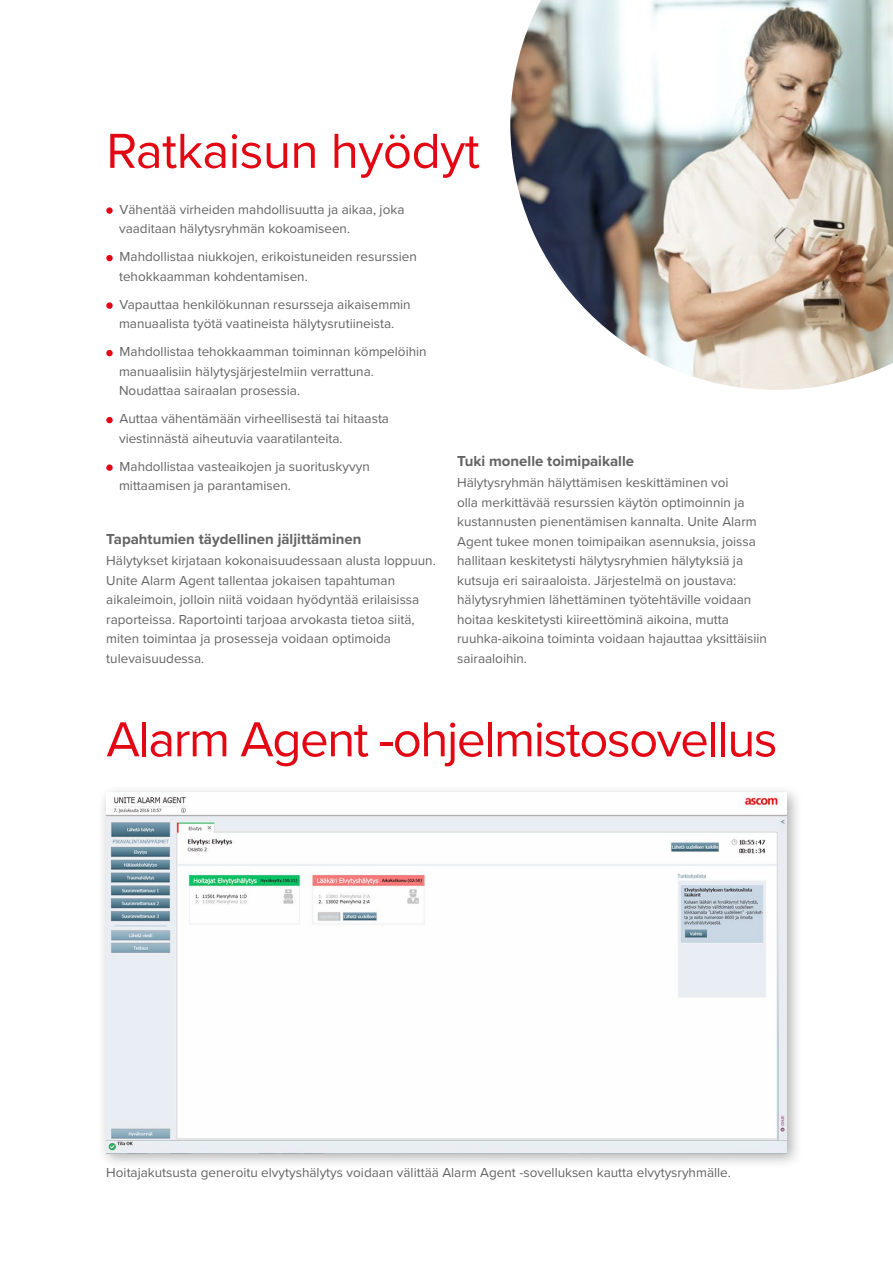
<style>
.page{position:relative;width:893px;height:1263px;background:#fff}
.page>*{position:absolute;margin:0;border:0;box-sizing:border-box;transform-origin:0 0}
.t1{font:51px "Proxima Nova";letter-spacing:-.03em;color:#e30613}
.t2{font:51px "Proxima Nova";letter-spacing:-.01em;color:#e30613}
.t3{font:700 15px "Proxima Nova";color:#646363}
.t4{font:13.5px/19.5px "Proxima Nova";color:#646363}
</style>
<div class="page">
<div style="left:98px;top:785px;width:704px;height:384px;background:#1d1d1b;opacity:.35"></div>
<img style="left:106px;top:793px;width:681px;height:360px">
<img style="left:510px;top:0;width:383px;height:390px">
<svg style="left:106px;top:207px;width:7px;height:7px"></svg>
<div style="left:106px;top:255px;width:7px;height:6px;background:#e30613;border-radius:50%"></div>
<svg style="left:106px;top:302px;width:7px;height:7px"></svg>
<div style="left:106px;top:350px;width:7px;height:6px;background:#e30613;border-radius:50%"></div>
<div style="left:106px;top:417px;width:7px;height:6px;background:#e30613;border-radius:50%"></div>
<svg style="left:106px;top:464px;width:7px;height:7px"></svg>
<h1 class="t2" style="left:106px;top:120px;width:375px">Ratkaisun hyödyt</h1>
<p class="t4" style="left:119px;top:200px;width:287px">Vähentää virheiden mahdollisuutta ja aikaa, joka vaaditaan hälytysryhmän kokoamiseen.</p>
<p class="t4" style="left:119px;top:247px;width:299px">Mahdollistaa niukkojen, erikoistuneiden resurssien tehokkaamman kohdentamisen.</p>
<p class="t4" style="left:119px;top:295px;width:293px">Vapauttaa henkilökunnan resursseja aikaisemmin manuaalista työtä vaatineista hälytysrutiineista.</p>
<p class="t4" style="left:119px;top:342px;width:309px">Mahdollistaa tehokkaamman toiminnan kömpelöihin manuaalisiin hälytysjärjestelmiin verrattuna.<br>Noudattaa sairaalan prosessia.</p>
<p class="t4" style="left:119px;top:409px;width:272px">Auttaa vähentämään virheellisestä tai hitaasta viestinnästä aiheutuvia vaaratilanteita.</p>
<p class="t4" style="left:119px;top:457px;width:252px">Mahdollistaa vasteaikojen ja suorituskyvyn mittaamisen ja parantamisen.</p>
<p class="t3" style="left:106px;top:530px;width:257px">Tapahtumien täydellinen jäljittäminen</p>
<p class="t4" style="left:106px;top:551px;width:331px">Hälytykset kirjataan kokonaisuudessaan alusta loppuun.<br>Unite Alarm Agent tallentaa jokaisen tapahtuman aikaleimoin, jolloin niitä voidaan hyödyntää erilaisissa raporteissa. Raportointi tarjoaa arvokasta tietoa siitä, miten toimintaa ja prosesseja voidaan optimoida tulevaisuudessa.</p>
<p class="t3" style="left:457px;top:452px;width:178px">Tuki monelle toimipaikalle</p>
<p class="t4" style="left:457px;top:473px;width:311px">Hälytysryhmän hälyttämisen keskittäminen voi<br>olla merkittävää resurssien käytön optimoinnin ja kustannusten pienentämisen kannalta. Unite Alarm Agent tukee monen toimipaikan asennuksia, joissa hallitaan keskitetysti hälytysryhmien hälytyksiä ja kutsuja eri sairaaloista. Järjestelmä on joustava: hälytysryhmien lähettäminen työtehtäville voidaan hoitaa keskitetysti kiireettöminä aikoina, mutta ruuhka-aikoina toiminta voidaan hajauttaa yksittäisiin sairaaloihin.</p>
<h1 class="t1" style="left:106px;top:709px;width:673px">Alarm Agent -ohjelmistosovellus</h1>
<p class="t4" style="left:106px;top:1163px;width:626px">Hoitajakutsusta generoitu elvytyshälytys voidaan välittää Alarm Agent -sovelluksen kautta elvytysryhmälle.</p>
</div>
